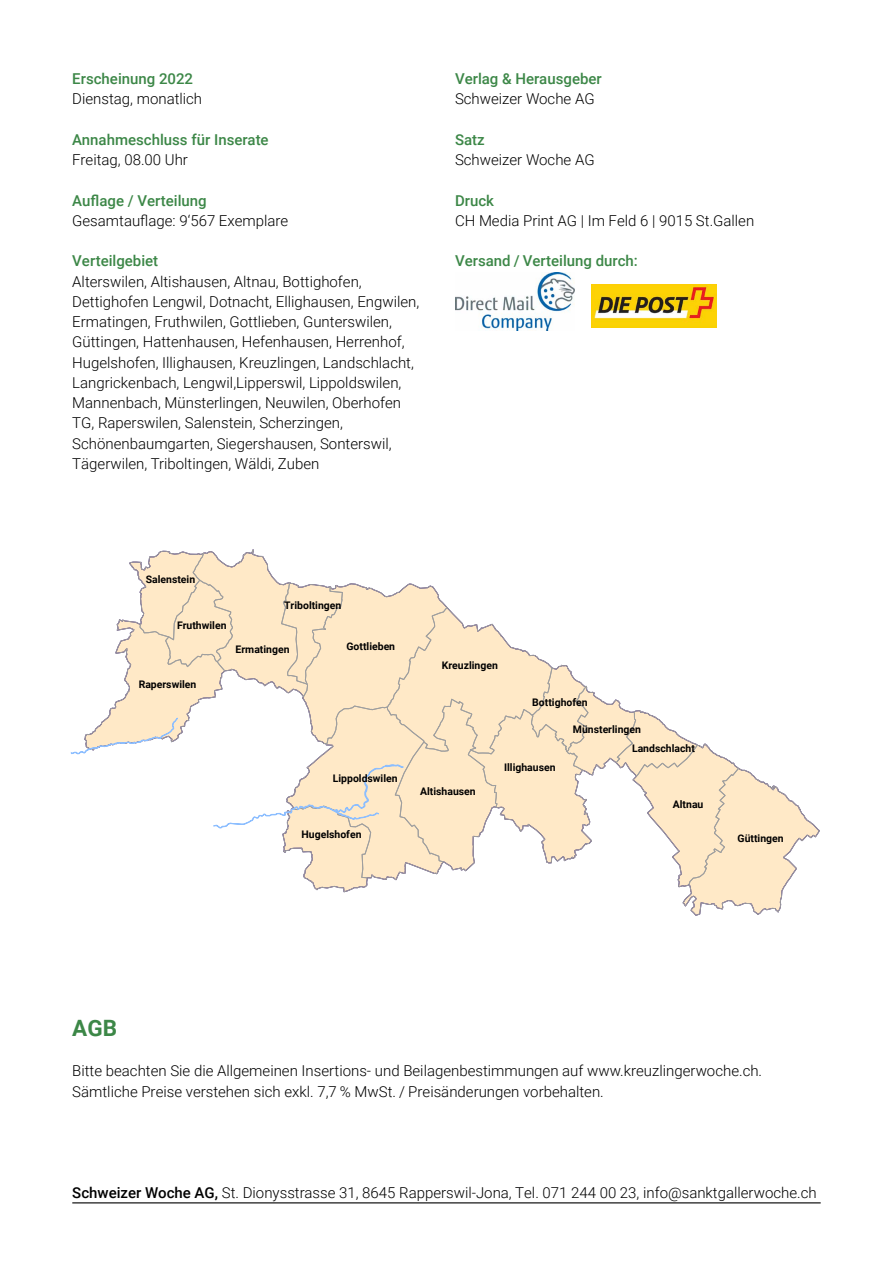
<style>
.page{position:relative;width:893px;height:1263px;background:#fff}
.page>*{position:absolute;margin:0;border:0;box-sizing:border-box;transform-origin:0 0}
.t1{font:700 22.5px "Roboto";color:#3c8747}
.t2{font:300 15px/20.2px "Roboto";color:#000}
.t3{font:500 15px "Roboto";color:#3c8747}
.t4{font:700 10.5px "Roboto";color:#000}
.s1{font-weight:500}
</style>
<div class="page">
<hr style="left:72px;top:1202px;width:749px;height:1px;background:#000">
<img style="left:591px;top:284px;width:125px;height:43px">
<img style="left:455px;top:273px;width:120px;height:57px">
<svg style="left:71px;top:549px;width:749px;height:367px"></svg>
<p class="t3" style="left:72px;top:68px;width:122px">Erscheinung 2022</p>
<p class="t2" style="left:72px;top:88px;width:131px">Dienstag, monatlich</p>
<p class="t3" style="left:72px;top:129px;width:198px">Annahmeschluss für Inserate</p>
<p class="t2" style="left:72px;top:149px;width:117px">Freitag, 08.00 Uhr</p>
<p class="t3" style="left:72px;top:190px;width:136px">Auflage / Verteilung</p>
<p class="t2" style="left:72px;top:210px;width:218px">Gesamtauflage: 9‘567 Exemplare</p>
<p class="t3" style="left:72px;top:250px;width:87px">Verteilgebiet</p>
<p class="t2" style="left:72px;top:271px;width:349px">Alterswilen, Altishausen, Altnau, Bottighofen, Dettighofen Lengwil, Dotnacht, Ellighausen, Engwilen, Ermatingen, Fruthwilen, Gottlieben, Gunterswilen, Güttingen, Hattenhausen, Hefenhausen, Herrenhof, Hugelshofen, Illighausen, Kreuzlingen, Landschlacht, Langrickenbach, Lengwil,Lipperswil, Lippoldswilen, Mannenbach, Münsterlingen, Neuwilen, Oberhofen TG, Raperswilen, Salenstein, Scherzingen, Schönenbaumgarten, Siegershausen, Sonterswil, Tägerwilen, Triboltingen, Wäldi, Zuben</p>
<p class="t3" style="left:455px;top:68px;width:148px">Verlag &amp; Herausgeber</p>
<p class="t2" style="left:455px;top:88px;width:141px">Schweizer Woche AG</p>
<p class="t3" style="left:455px;top:129px;width:31px">Satz</p>
<p class="t2" style="left:455px;top:149px;width:141px">Schweizer Woche AG</p>
<p class="t3" style="left:455px;top:190px;width:41px">Druck</p>
<p class="t2" style="left:455px;top:210px;width:301px">CH Media Print AG | Im Feld 6 | 9015 St.Gallen</p>
<p class="t3" style="left:455px;top:250px;width:184px">Versand / Verteilung durch:</p>
<p class="t4" style="left:146px;top:572px;width:51px">Salenstein</p>
<p class="t4" style="left:177px;top:618px;width:51px">Fruthwilen</p>
<p class="t4" style="left:284px;top:598px;width:59px">Triboltingen</p>
<p class="t4" style="left:236px;top:641px;width:55px">Ermatingen</p>
<p class="t4" style="left:346px;top:638px;width:50px">Gottlieben</p>
<p class="t4" style="left:139px;top:677px;width:59px">Raperswilen</p>
<p class="t4" style="left:333px;top:771px;width:66px">Lippoldswilen</p>
<p class="t4" style="left:442px;top:658px;width:58px">Kreuzlingen</p>
<p class="t4" style="left:532px;top:695px;width:57px">Bottighofen</p>
<p class="t4" style="left:573px;top:722px;width:70px">Münsterlingen</p>
<p class="t4" style="left:632px;top:740px;width:64px">Landschlacht</p>
<p class="t4" style="left:504px;top:759px;width:53px">Illighausen</p>
<p class="t4" style="left:302px;top:827px;width:61px">Hugelshofen</p>
<p class="t4" style="left:420px;top:784px;width:57px">Altishausen</p>
<p class="t4" style="left:673px;top:797px;width:32px">Altnau</p>
<p class="t4" style="left:737px;top:831px;width:48px">Güttingen</p>
<h1 class="t1" style="left:72px;top:1012px;width:46px">AGB</h1>
<p class="t2" style="left:72px;top:1060px;width:691px">Bitte beachten Sie die Allgemeinen Insertions- und Beilagenbestimmungen auf www.kreuzlingerwoche.ch.<br>Sämtliche Preise verstehen sich exkl. 7,7 % MwSt. / Preisänderungen vorbehalten.</p>
<p class="t2" style="left:72px;top:1182px;width:746px"><span class="s1">Schweizer Woche AG,</span> St. Dionysstrasse 31, 8645 Rapperswil-Jona, Tel. 071 244 00 23, info@sanktgallerwoche.ch</p>
</div>
